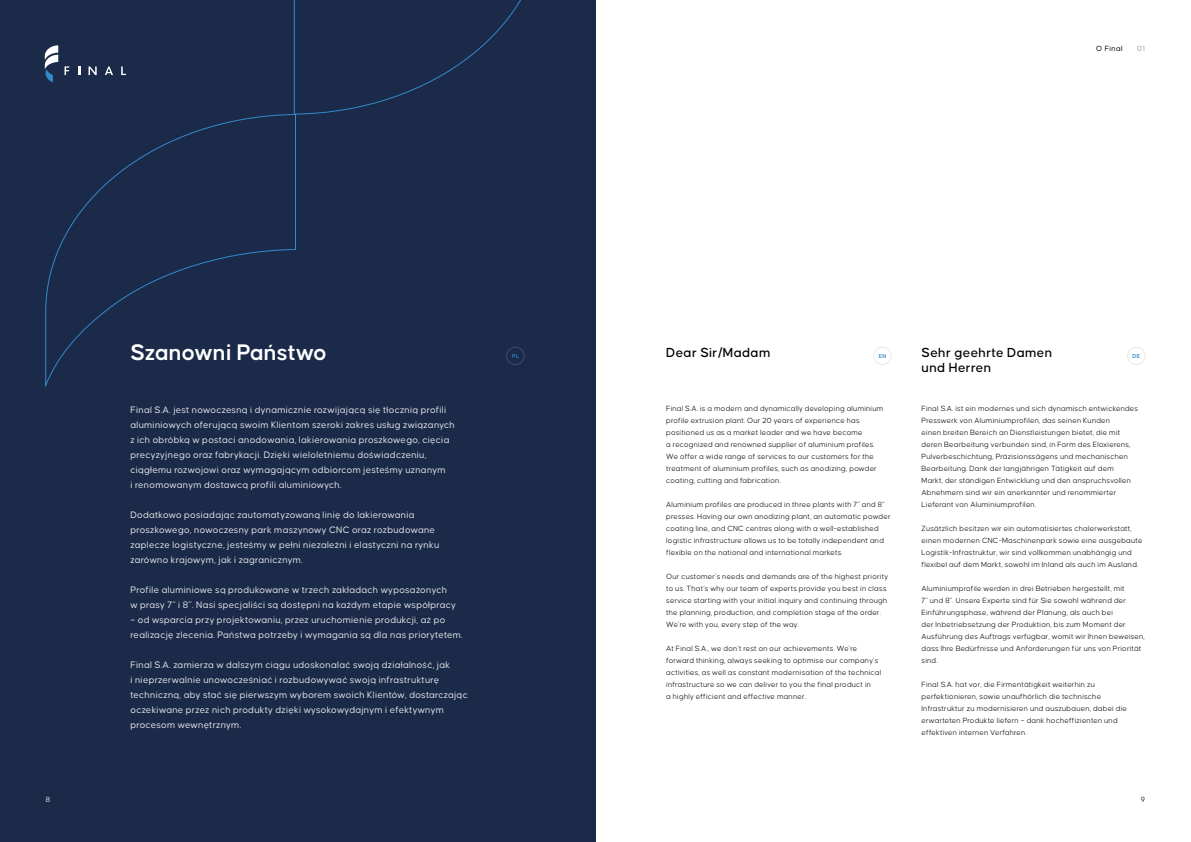
<style>
.page{position:relative;width:1191px;height:842px;background:#fff}
.page>*{position:absolute;margin:0;border:0;box-sizing:border-box;transform-origin:0 0}
.t1{font:600 24px "Causten";letter-spacing:.005em;color:#fff}
.t2{font:500 14px/15px "Causten";letter-spacing:.025em;color:#000}
.t3{font:10px/15px "Causten";letter-spacing:.025em;color:#e6e8eb}
.t4{font:300 8px/12px "Causten";letter-spacing:.025em;color:#000}
.t5{font:8px "Causten";letter-spacing:.05em;color:#000}
.t6{font:8px "Causten";color:#9c9c9c}
.t7{font:8px "Causten";color:#e6e8eb}
.t8{font:8px "Causten";color:#1b2a48}
.t9{font:600 6px "Causten";color:#3389ca}
</style>
<div class="page">
<div style="left:0;top:0;width:595px;height:842px;background:#1b2a48"></div>
<svg style="left:45px;top:114px;width:251px;height:274px"></svg>
<svg style="left:294px;top:0;width:227px;height:115px"></svg>
<div style="left:506px;top:347px;width:18px;height:18px;border:1px solid #3a4b6b;border-radius:50%"></div>
<div style="left:1127px;top:347px;width:18px;height:18px;border:1px solid #e6e8eb;border-radius:50%"></div>
<div style="left:873px;top:347px;width:18px;height:18px;border:1px solid #e6e8eb;border-radius:50%"></div>
<svg style="left:65px;top:66px;width:5px;height:9px"></svg>
<svg style="left:78px;top:66px;width:2px;height:9px"></svg>
<svg style="left:88px;top:66px;width:9px;height:9px"></svg>
<svg style="left:105px;top:66px;width:8px;height:9px"></svg>
<svg style="left:121px;top:66px;width:5px;height:9px"></svg>
<svg style="left:45px;top:45px;width:13px;height:37px"></svg>
<h1 class="t1" style="left:130px;top:339px;width:198px">Szanowni Państwo</h1>
<p class="t9" style="left:512px;top:353px;width:9px">PL</p>
<p class="t3" style="left:130px;top:402px;width:326px">Final S.A. jest nowoczesną i dynamicznie rozwijającą się tłocznią profili aluminiowych oferującą swoim Klientom szeroki zakres usług związanych z ich obróbką w postaci anodowania, lakierowania proszkowego, cięcia precyzyjnego oraz fabrykacji. Dzięki wieloletniemu doświadczeniu, ciągłemu rozwojowi oraz wymagającym odbiorcom jesteśmy uznanym<br>i renomowanym dostawcą profili aluminiowych.</p>
<p class="t3" style="left:130px;top:507px;width:310px">Dodatkowo posiadając zautomatyzowaną linię do lakierowania proszkowego, nowoczesny park maszynowy CNC oraz rozbudowane zaplecze logistyczne, jesteśmy w pełni niezależni i elastyczni na rynku zarówno krajowym, jak i zagranicznym.</p>
<p class="t3" style="left:130px;top:582px;width:327px">Profile aluminiowe są produkowane w trzech zakładach wyposażonych w prasy 7” i 8”. Nasi specjaliści są dostępni na każdym etapie współpracy</p>
<p class="t3" style="left:130px;top:612px;width:334px">– od wsparcia przy projektowaniu, przez uruchomienie produkcji, aż po realizację zlecenia. Państwa potrzeby i wymagania są dla nas priorytetem.</p>
<p class="t3" style="left:130px;top:657px;width:339px">Final S.A. zamierza w dalszym ciągu udoskonalać swoją działalność, jak<br>i nieprzerwalnie unowocześniać i rozbudowywać swoją infrastrukturę techniczną, aby stać się pierwszym wyborem swoich Klientów, dostarczając oczekiwane przez nich produkty dzięki wysokowydajnym i efektywnym procesom wewnętrznym.</p>
<p class="t5" style="left:1096px;top:44px;width:28px">O Final</p>
<p class="t6" style="left:1137px;top:44px;width:9px">01</p>
<h2 class="t2" style="left:666px;top:345px;width:106px">Dear Sir/Madam</h2>
<p class="t9" style="left:879px;top:353px;width:9px">EN</p>
<h2 class="t2" style="left:921px;top:345px;width:132px">Sehr geehrte Damen und Herren</h2>
<p class="t9" style="left:1132px;top:353px;width:9px">DE</p>
<p class="t4" style="left:666px;top:402px;width:218px">Final S.A. is a modern and dynamically developing aluminium profile extrusion plant. Our 20 years of experience has positioned us as a market leader and we have become<br>a recognized and renowned supplier of aluminium profiles.<br>We offer a wide range of services to our customers for the treatment of aluminium profiles, such as anodizing, powder coating, cutting and fabrication.</p>
<p class="t4" style="left:666px;top:498px;width:226px">Aluminium profiles are produced in three plants with 7” and 8” presses. Having our own anodizing plant, an automatic powder coating line, and CNC centres along with a well-established logistic infrastructure allows us to be totally independent and flexible on the national and international markets.</p>
<p class="t4" style="left:666px;top:570px;width:223px">Our customer’s needs and demands are of the highest priority to us. That’s why our team of experts provide you best in class service starting with your initial inquiry and continuing through the planning, production, and completion stage of the order.<br>We’re with you, every step of the way.</p>
<p class="t4" style="left:666px;top:642px;width:216px">At Final S.A., we don’t rest on our achievements. We’re forward thinking, always seeking to optimise our company’s activities, as well as constant modernisation of the technical infrastructure so we can deliver to you the final product in<br>a highly efficient and effective manner.</p>
<p class="t4" style="left:921px;top:402px;width:218px">Final S.A. ist ein modernes und sich dynamisch entwickendes Presswerk von Aluminiumprofilen, das seinen Kunden<br>einen breiten Bereich an Dienstleistungen bietet, die mit deren Bearbeitung verbunden sind, in Form des Eloxierens, Pulverbeschichtung, Präzisionssägens und mechanischen Bearbeitung. Dank der langjährigen Tätigkeit auf dem<br>Markt, der ständigen Entwicklung und den anspruchsvollen Abnehmern sind wir ein anerkannter und renommierter Lieferant von Aluminiumprofilen.</p>
<p class="t4" style="left:921px;top:522px;width:222px">Zusätzlich besitzen wir ein automatisiertes chalerwerkstatt, einen modernen CNC-Maschinenpark sowie eine ausgebaute Logistik-Infrastruktur, wir sind vollkommen unabhängig und flexibel auf dem Markt, sowohl im Inland als auch im Ausland.</p>
<p class="t4" style="left:921px;top:582px;width:225px">Aluminiumprofile werden in drei Betrieben hergestellt, mit<br>7” und 8”. Unsere Experte sind für Sie sowohl während der Einführungsphase, während der Planung, als auch bei<br>der Inbetriebsetzung der Produktion, bis zum Moment der Ausführung des Auftrags verfügbar, womit wir Ihnen beweisen, dass Ihre Bedürfnisse und Anforderungen für uns von Priorität sind.</p>
<p class="t4" style="left:921px;top:678px;width:207px">Final S.A. hat vor, die Firmentätigkeit weiterhin zu perfektionieren, sowie unaufhörlich die technische Infrastruktur zu modernisieren und auszubauen, dabei die erwarteten Produkte liefern – dank hocheffizienten und effektiven internen Verfahren.</p>
<p class="t7" style="left:46px;top:795px;width:6px">8</p>
<p class="t8" style="left:1140px;top:795px;width:6px">9</p>
</div>
